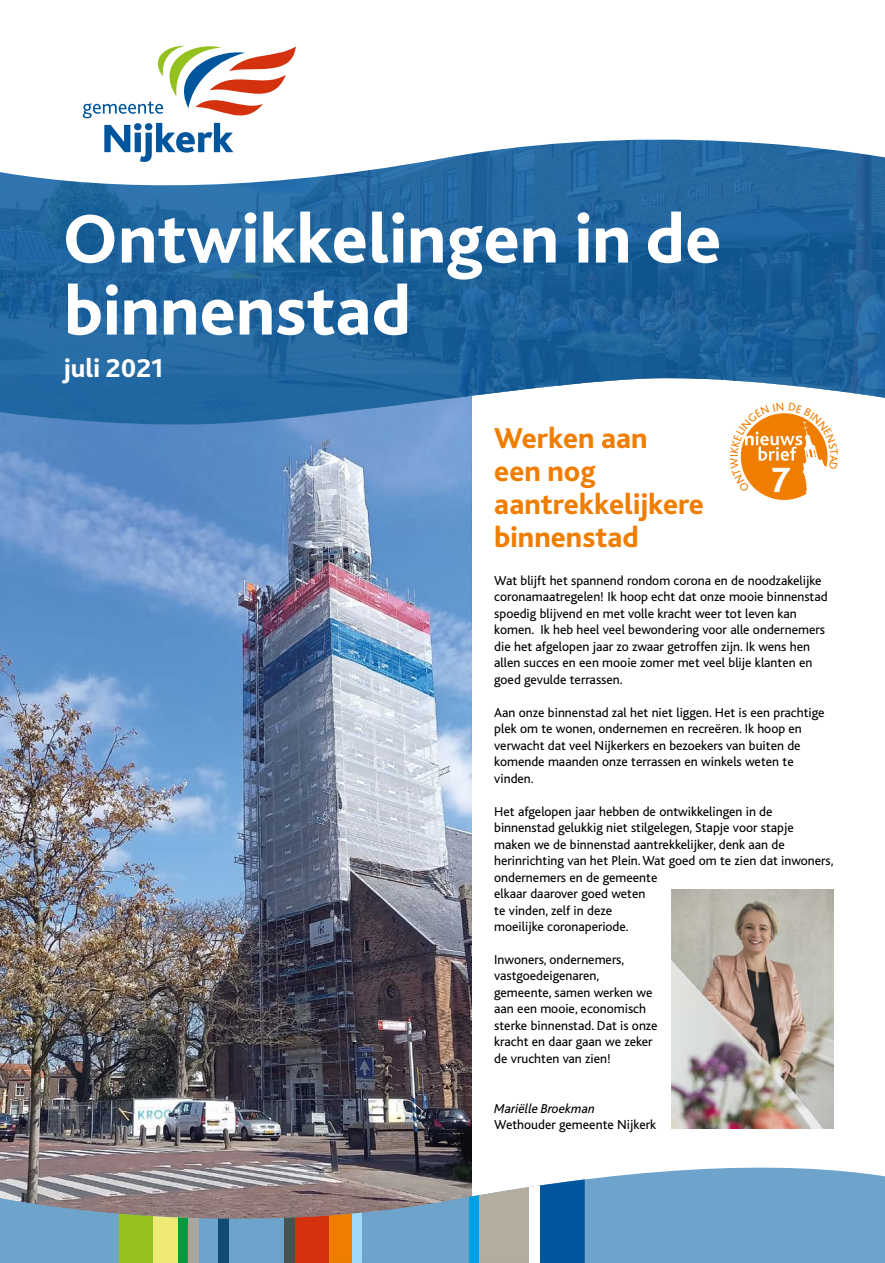
<style>
.page{position:relative;width:885px;height:1263px;background:#fff}
.page>*{position:absolute;margin:0;border:0;box-sizing:border-box;transform-origin:0 0}
.t1{font:800 72px/72px "Bliss 2";color:#fff}
.t2{font:800 36.6px "Bliss";color:#fff}
.t3{font:800 30px/33px "Bliss 2";color:#ef7d00}
.t4{font:800 27px "Bliss 2";color:#fff}
.t5{font:13.5px/16.5px "Bliss";color:#000}
.t6{font:italic 13.5px "Bliss";color:#000}
</style>
<div class="page">
<img style="left:0;top:426px;width:471px;height:735px">
<svg style="left:0;top:197px;width:884px;height:229px;background:#3070a5"></svg>
<svg style="left:0;top:115px;width:884px;height:82px"></svg>
<svg style="left:83px;top:45px;width:213px;height:117px"></svg>
<svg style="left:0;top:1161px;width:884px;height:102px;background:#81a2bc"></svg>
<svg style="left:294px;top:1179px;width:35px;height:84px;background:#b35240"></svg>
<div style="left:477px;top:1179px;width:63px;height:84px;background:#b2ad9f"></div>
<svg style="left:153px;top:1179px;width:26px;height:84px;background:#c1bb7d"></svg>
<svg style="left:179px;top:1179px;width:10px;height:84px"></svg>
<svg style="left:189px;top:1179px;width:10px;height:84px"></svg>
<svg style="left:352px;top:1179px;width:10px;height:84px"></svg>
<div style="left:529px;top:1179px;width:11px;height:84px;background:#fff"></div>
<svg style="left:329px;top:1179px;width:23px;height:84px;background:#ca7f36"></svg>
<svg style="left:470px;top:1179px;width:9px;height:84px"></svg>
<svg style="left:119px;top:1179px;width:34px;height:84px;background:#96a94d"></svg>
<div style="left:540px;top:1179px;width:44px;height:84px;background:#00569d"></div>
<svg style="left:218px;top:1179px;width:11px;height:84px"></svg>
<svg style="left:284px;top:1179px;width:10px;height:84px"></svg>
<img style="left:671px;top:889px;width:162px;height:239px">
<svg style="left:729px;top:403px;width:108px;height:97px"></svg>
<h1 class="t1" style="left:62px;top:201px;width:660px">Ontwikkelingen in de binnenstad</h1>
<h3 class="t4" style="left:64px;top:351px;width:101px">juli 2021</h3>
<h3 class="t3" style="left:494px;top:421px;width:211px">Werken aan<br>een nog aantrekkelijkere binnenstad</h3>
<p class="t5" style="left:494px;top:572px;width:335px">Wat blijft het spannend rondom corona en de noodzakelijke coronamaatregelen! Ik hoop echt dat onze mooie binnenstad spoedig blijvend en met volle kracht weer tot leven kan komen. Ik heb heel veel bewondering voor alle ondernemers die het afgelopen jaar zo zwaar getroffen zijn. Ik wens hen allen succes en een mooie zomer met veel blije klanten en goed gevulde terrassen.</p>
<p class="t5" style="left:494px;top:704px;width:332px">Aan onze binnenstad zal het niet liggen. Het is een prachtige plek om te wonen, ondernemen en recreëren. Ik hoop en verwacht dat veel Nijkerkers en bezoekers van buiten de komende maanden onze terrassen en winkels weten te vinden.</p>
<p class="t5" style="left:494px;top:803px;width:341px">Het afgelopen jaar hebben de ontwikkelingen in de binnenstad gelukkig niet stilgelegen, Stapje voor stapje maken we de binnenstad aantrekkelijker, denk aan de herinrichting van het Plein. Wat goed om te zien dat inwoners, ondernemers en de gemeente<br>elkaar daarover goed weten<br>te vinden, zelf in deze<br>moeilijke coronaperiode.</p>
<p class="t5" style="left:494px;top:951px;width:165px">Inwoners, ondernemers, vastgoedeigenaren, gemeente, samen werken we aan een mooie, economisch sterke binnenstad. Dat is onze kracht en daar gaan we zeker de vruchten van zien!</p>
<p class="t6" style="left:494px;top:1101px;width:102px">Mariëlle Broekman</p>
<p class="t5" style="left:494px;top:1116px;width:163px">Wethouder gemeente Nijkerk</p>
<h2 class="t2" style="left:770px;top:461px;width:22px">7</h2>
</div>
